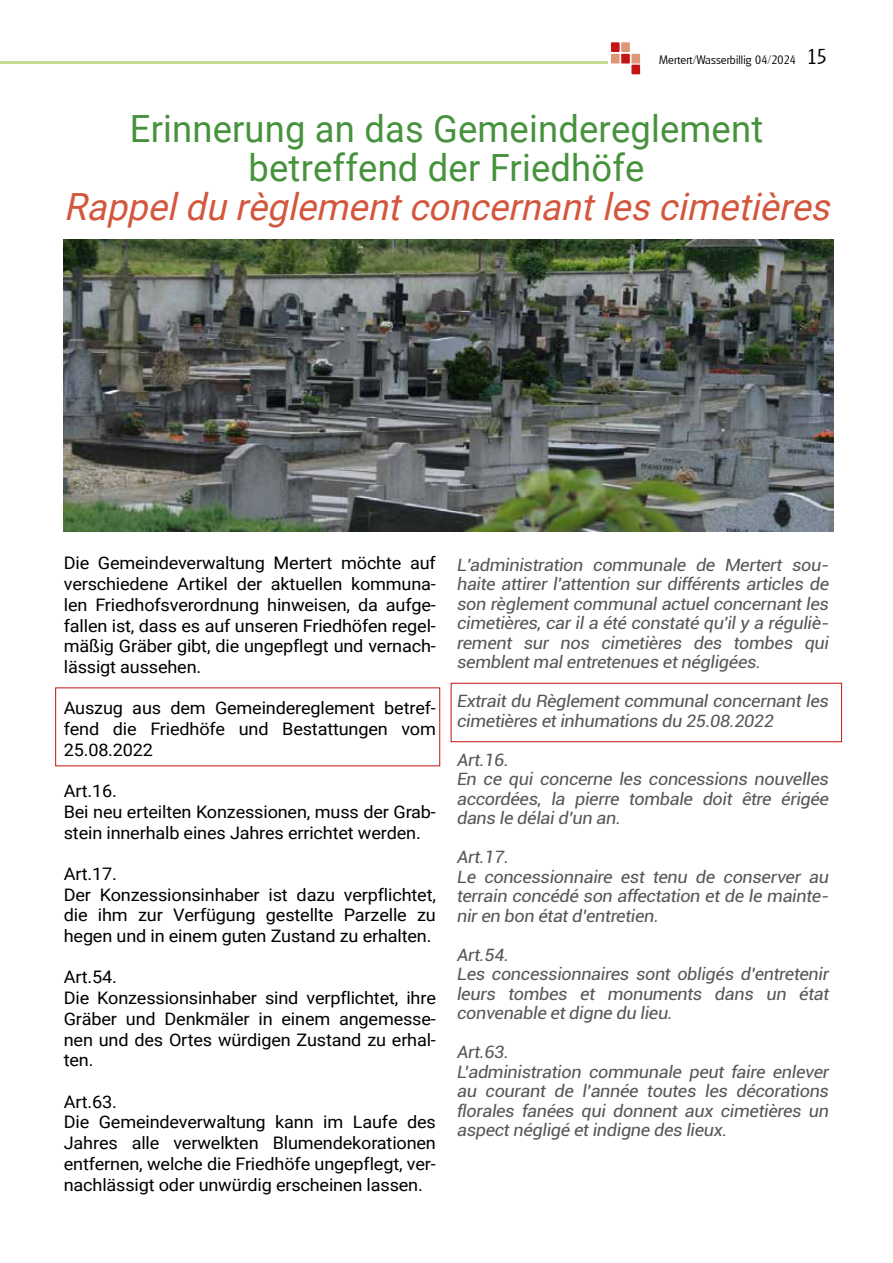
<style>
.page{position:relative;width:893px;height:1263px;background:#fff}
.page>*{position:absolute;margin:0;border:0;box-sizing:border-box;transform-origin:0 0}
.t1{font:37.5px/39px "Roboto";letter-spacing:.005em;color:#47923d;text-align:center}
.t2{font:italic 37.5px "Roboto";color:#d3573d}
.t3{font:17.25px/20.7px "Roboto";letter-spacing:-.01em;color:#000;scale:1.05 1}
.t4{font:italic 17.25px/19.5px "Roboto";letter-spacing:-.02em;color:#575756;scale:1.05 1}
.t5{font:300 12px "Glasgow";letter-spacing:.01em;color:#000}
.s1{font-size:21px}
</style>
<div class="page">
<div style="left:611px;top:42px;width:9px;height:10px;background:#c61415"></div>
<div style="left:621px;top:54px;width:9px;height:10px;background:#c61415"></div>
<div style="left:631px;top:65px;width:9px;height:9px;background:#c61415"></div>
<div style="left:621px;top:42px;width:9px;height:10px;background:#dd9777"></div>
<div style="left:611px;top:54px;width:9px;height:10px;background:#dd9777"></div>
<div style="left:631px;top:54px;width:9px;height:10px;background:#dd9777"></div>
<hr style="left:0;top:62px;width:608px;height:2px;background:#a6ca56">
<img style="left:64px;top:239px;width:769px;height:293px">
<div style="left:451px;top:683px;width:391px;height:59px;border:1px solid #c51315"></div>
<p class="t5" style="left:659px;top:52px;width:169px">Mertert/Wasserbillig 04/2024 <span class="s1">15</span></p>
<h1 class="t1" style="left:130px;top:108px;width:635px">Erinnerung an das Gemeindereglement betreffend der Friedhöfe</h1>
<h1 class="t2" style="left:64px;top:180px;width:778px">Rappeldu règlementconcernantlescimetières</h1>
<p class="t3" style="left:64px;top:552px;width:356px;text-align:justify">Die Gemeindeverwaltung Mertert möchte auf verschiedene Artikel der aktuellen kommuna&shy;len Friedhofsverordnung hinweisen, da aufge&shy;fallen ist, dass es auf unseren Friedhöfen regel&shy;mäßig Gräber gibt, die ungepflegt und vernach&shy;lässigt aussehen.</p>
<p class="t3" style="left:64px;top:697px;width:356px;text-align:justify">Auszug aus dem Gemeindereglement betref&shy;fend die Friedhöfe und Bestattungen vom 25.08.2022</p>
<p class="t3" style="left:64px;top:780px;width:356px">Art.16.<br>Bei neu erteilten Konzessionen, muss der Grab&shy;stein innerhalb eines Jahres errichtet werden.</p>
<p class="t3" style="left:64px;top:863px;width:356px">Art.17.<br>Der Konzessionsinhaber ist dazu verpflichtet, die ihm zur Verfügung gestellte Parzelle zu hegen und in einem guten Zustand zu erhalten.</p>
<p class="t3" style="left:64px;top:966px;width:356px">Art.54.<br>Die Konzessionsinhaber sind verpflichtet, ihre<br>Gräber und Denkmäler in einem angemesse&shy;nen und des Ortes würdigen Zustand zu erhal&shy;ten.</p>
<p class="t3" style="left:64px;top:1090px;width:356px">Art.63.<br>Die Gemeindeverwaltung kann im Laufe des Jahres alle verwelkten Blumendekorationen entfernen, welche die Friedhöfe ungepflegt, ver&shy;nachlässigt oder unwürdig erscheinen lassen.</p>
<p class="t4" style="left:457px;top:554px;width:356px;text-align:justify">L'administration communale de Mertert sou&shy;haite attirer l'attention sur différents articles de son règlement communal actuel concernant les cimetières, car il a été constaté qu'il y a réguliè&shy;rement sur nos cimetières des tombes qui semblent mal entretenues et négligées.</p>
<p class="t4" style="left:457px;top:691px;width:356px">Extrait du Règlement communal concernant les cimetières et inhumations du 25.08.2022</p>
<p class="t4" style="left:457px;top:749px;width:356px">Art.16.<br>En ce qui concerne les concessions nouvelles accordées, la pierre tombale doit être érigée dans le délai d’un an.</p>
<p class="t4" style="left:457px;top:847px;width:356px">Art.17.<br>Le concessionnaire est tenu de conserver au terrain concédé son affectation et de le mainte&shy;nir en bon état d’entretien.</p>
<p class="t4" style="left:457px;top:944px;width:356px">Art.54.<br>Les concessionnaires sont obligés d’entretenir leurs tombes et monuments dans un état convenable et digne du lieu.</p>
<p class="t4" style="left:457px;top:1042px;width:356px">Art.63.<br>L’administration communale peut faire enlever au courant de l’année toutes les décorations florales fanées qui donnent aux cimetières un aspect négligé et indigne des lieux.</p>
</div>
